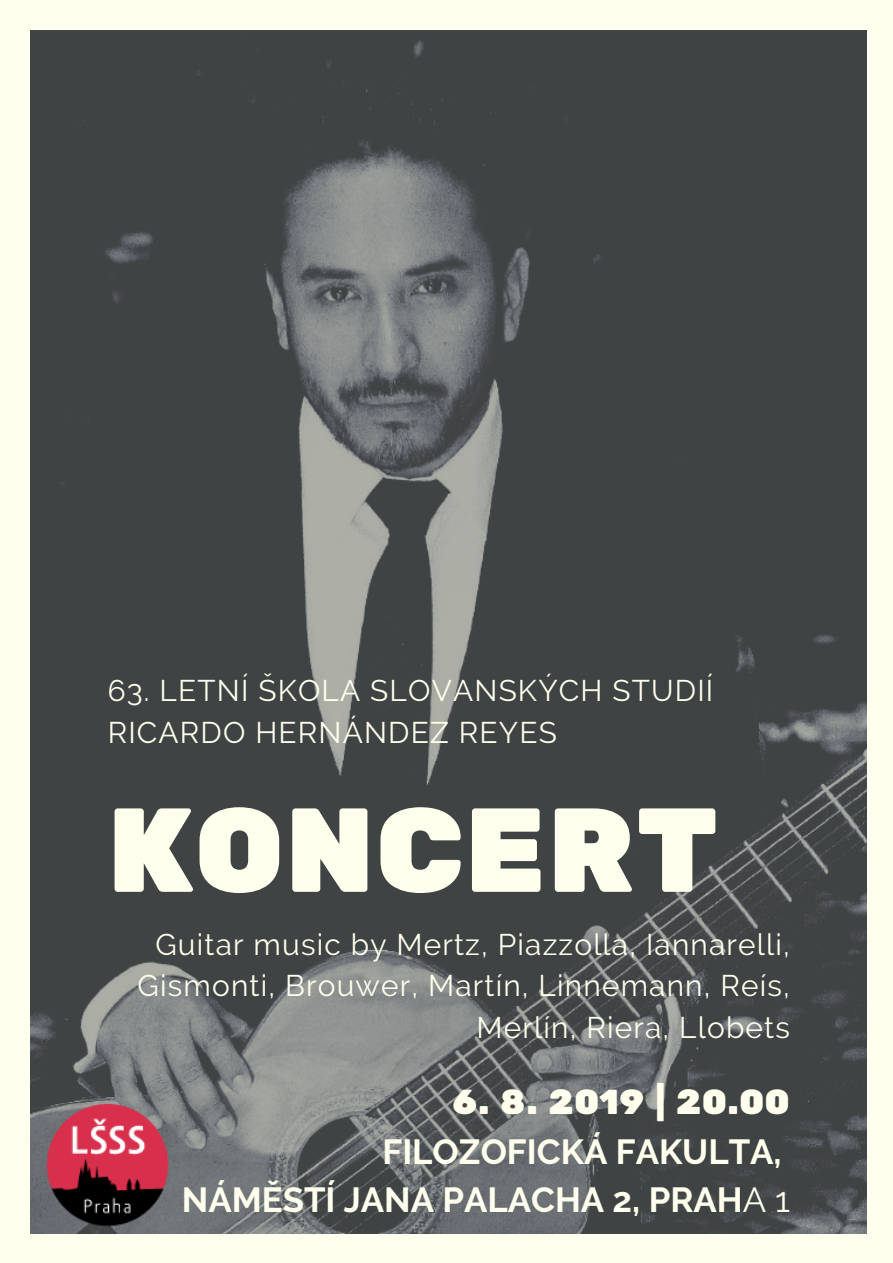
<style>
.page{position:relative;width:893px;height:1263px;background:#ffe}
.page>*{position:absolute;margin:0;border:0;box-sizing:border-box;transform-origin:0 0}
.t1{font:119.18px "Rubik One";color:#ffe}
.t2{font:700 34.72px/48.4px "Raleway";color:#ffe;text-align:right}
.t3{font:34.72px "Rubik One";color:#ffe}
.t4{font:29.78px/41.6px "Raleway";letter-spacing:.04em;color:#ffe}
.s1{font-weight:400}
</style>
<div class="page">
<img style="left:30px;top:30px;width:836px;height:1203px">
<img style="left:34px;top:1094px;width:144px;height:139px">
<p class="t4" style="left:108px;top:670px;width:607px">63. LETNÍ ŠKOLA SLOVANSKÝCH STUDIÍ<br>RICARDO HERNÁNDEZ REYES</p>
<h1 class="t1" style="left:107px;top:781px;width:613px">KONCERT</h1>
<p class="t4" style="left:138px;top:923px;width:654px;text-align:right">Guitar music by Mertz, Piazzolla, Iannarelli,<br>Gismonti, Brouwer, Martín, Linnemann, Reís,<br>Merlín, Riera, Llobets</p>
<p class="t3" style="left:452px;top:1081px;width:340px">6. 8. 2019 | 20.00</p>
<p class="t2" style="left:182px;top:1127px;width:609px">FILOZOFICKÁ FAKULTA,<br>NÁMĚSTÍ JANA PALACHA 2, PRAH<span class="s1">A 1</span></p>
</div>
